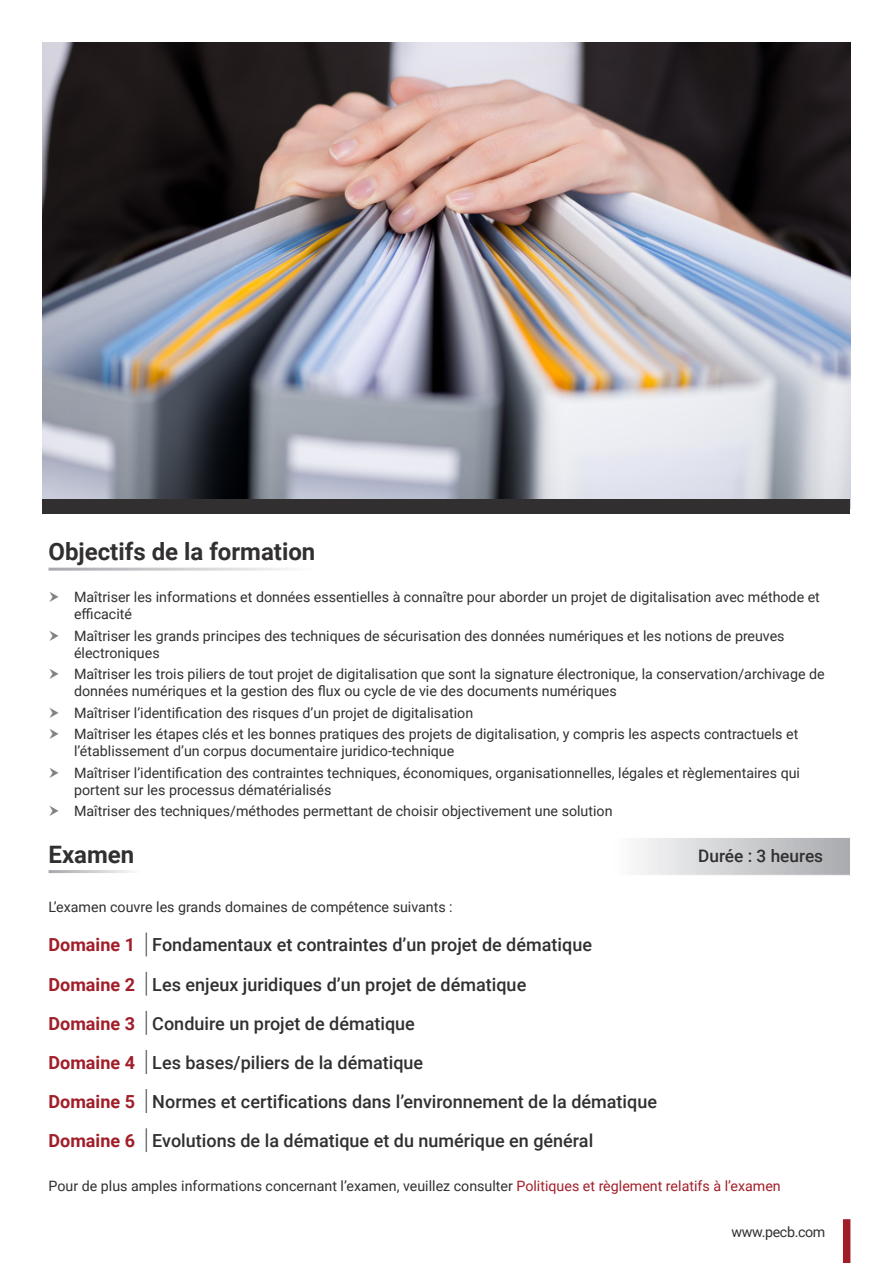
<style>
.page{position:relative;width:893px;height:1263px;background:#fff}
.page>*{position:absolute;margin:0;border:0;box-sizing:border-box;transform-origin:0 0}
.t1{font:700 24px "Roboto";color:#312f30}
.t2{font:500 18px "Roboto";color:#312f30}
.t3{font:700 18px "Roboto";color:#a11e29}
.t4{font:500 17.25px "Roboto";color:#312f30}
.Bullet_Points{font:14.25px/17.1px "Roboto";color:#312f30}
.Bullet_Points-2{font:14.25px "Roboto";letter-spacing:-.025em;color:#312f30}
.s1{color:#a11e29}
</style>
<div class="page">
<img style="left:43px;top:43px;width:807px;height:456px">
<div style="left:843px;top:1219px;width:7px;height:44px;background:#a11e29"></div>
<div style="left:43px;top:499px;width:807px;height:15px;background:#312f30"></div>
<svg style="left:639px;top:838px;width:211px;height:37px;background:#cecfd1"></svg>
<svg style="left:146px;top:932px;width:1px;height:25px"></svg>
<svg style="left:146px;top:972px;width:1px;height:24px"></svg>
<svg style="left:146px;top:1011px;width:1px;height:24px"></svg>
<svg style="left:146px;top:1050px;width:1px;height:24px"></svg>
<svg style="left:146px;top:1089px;width:1px;height:24px"></svg>
<svg style="left:146px;top:1128px;width:1px;height:24px"></svg>
<p class="t1" style="left:49px;top:535px;width:268px">Objectifs de la formation</p>
<p class="Bullet_Points" style="left:74px;top:588px;width:747px">Maîtriser les informations et données essentielles à connaître pour aborder un projet de digitalisation avec méthode et efficacité</p>
<p class="Bullet_Points" style="left:74px;top:627px;width:712px">Maîtriser les grands principes des techniques de sécurisation des données numériques et les notions de preuves électroniques</p>
<p class="Bullet_Points" style="left:74px;top:665px;width:752px">Maîtriser les trois piliers de tout projet de digitalisation que sont la signature électronique, la conservation/archivage de données numériques et la gestion des flux ou cycle de vie des documents numériques</p>
<p class="Bullet_Points" style="left:74px;top:703px;width:401px">Maîtriser l’identification des risques d’un projet de digitalisation</p>
<p class="Bullet_Points" style="left:74px;top:725px;width:726px">Maîtriser les étapes clés et les bonnes pratiques des projets de digitalisation, y compris les aspects contractuels et l’établissement d’un corpus documentaire juridico-technique</p>
<p class="Bullet_Points" style="left:74px;top:763px;width:728px">Maîtriser l’identification des contraintes techniques, économiques, organisationnelles, légales et règlementaires qui portent sur les processus dématérialisés</p>
<p class="Bullet_Points" style="left:74px;top:802px;width:540px">Maîtriser des techniques/méthodes permettant de choisir objectivement une solution</p>
<p class="t1" style="left:49px;top:837px;width:87px">Examen</p>
<p class="t4" style="left:698px;top:843px;width:127px">Durée : 3 heures</p>
<p class="Bullet_Points" style="left:49px;top:897px;width:406px">L’examen couvre les grands domaines de compétence suivants :</p>
<p class="t3" style="left:49px;top:932px;width:88px">Domaine 1</p>
<p class="t2" style="left:152px;top:932px;width:441px">Fondamentaux et contraintes d’un projet de dématique</p>
<p class="t3" style="left:49px;top:971px;width:88px">Domaine 2</p>
<p class="t2" style="left:152px;top:971px;width:375px">Les enjeux juridiques d’un projet de dématique</p>
<p class="t3" style="left:49px;top:1011px;width:88px">Domaine 3</p>
<p class="t2" style="left:152px;top:1011px;width:264px">Conduire un projet de dématique</p>
<p class="t3" style="left:49px;top:1050px;width:88px">Domaine 4</p>
<p class="t2" style="left:152px;top:1050px;width:272px">Les bases/piliers de la dématique</p>
<p class="t3" style="left:49px;top:1089px;width:88px">Domaine 5</p>
<p class="t2" style="left:152px;top:1089px;width:506px">Normes et certifications dans l’environnement de la dématique</p>
<p class="t3" style="left:49px;top:1128px;width:88px">Domaine 6</p>
<p class="t2" style="left:152px;top:1128px;width:442px">Evolutions de la dématique et du numérique en général</p>
<p class="Bullet_Points" style="left:49px;top:1176px;width:734px">Pour de plus amples informations concernant l’examen, veuillez consulter <span class="s1">Politiques et règlement relatifs à l’examen</span></p>
<p class="Bullet_Points-2" style="left:731px;top:1221px;width:95px">www.pecb.com</p>
</div>
